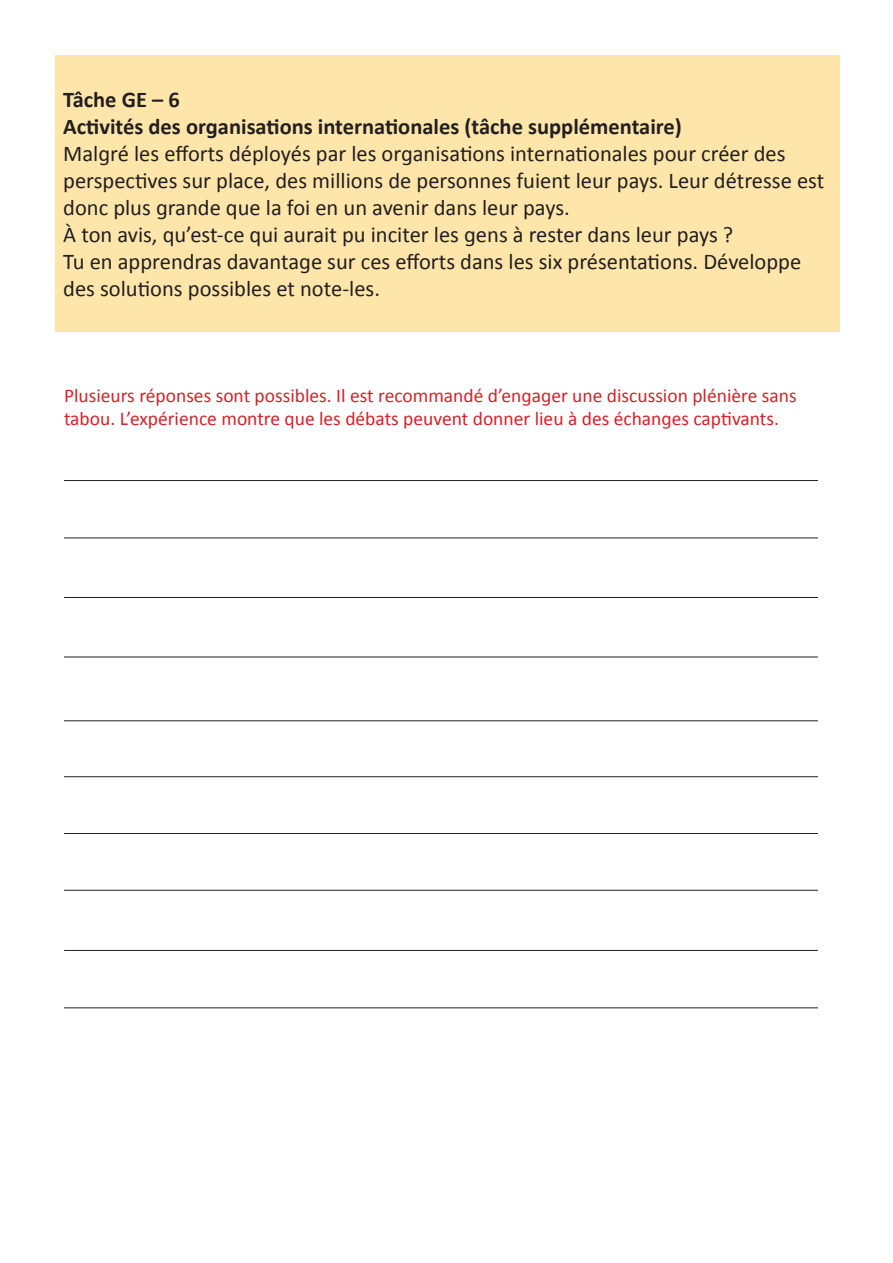
<style>
.page{position:relative;width:893px;height:1263px;background:#fff}
.page>*{position:absolute;margin:0;border:0;box-sizing:border-box;transform-origin:0 0}
.t1{font:22.5px/27px "Calibri";color:#231f20}
.t2{font:700 22.5px "Calibri";color:#231f20}
.t3{font:19.5px/23.4px "Calibri";color:#d1232a}
</style>
<div class="page">
<div style="left:55px;top:55px;width:785px;height:277px;background:#fee6aa"></div>
<hr style="left:64px;top:480px;width:754px;height:1px;background:#231f20">
<hr style="left:64px;top:537px;width:754px;height:1px;background:#231f20">
<hr style="left:64px;top:597px;width:754px;height:1px;background:#231f20">
<hr style="left:64px;top:657px;width:754px;height:1px;background:#231f20">
<hr style="left:64px;top:720px;width:754px;height:1px;background:#231f20">
<hr style="left:64px;top:776px;width:754px;height:1px;background:#231f20">
<hr style="left:64px;top:833px;width:754px;height:1px;background:#231f20">
<hr style="left:64px;top:890px;width:754px;height:1px;background:#231f20">
<hr style="left:64px;top:950px;width:754px;height:1px;background:#231f20">
<hr style="left:64px;top:1007px;width:754px;height:1px;background:#231f20">
<p class="t2" style="left:63px;top:85px;width:118px">Tâche GE – 6</p>
<p class="t2" style="left:63px;top:112px;width:620px">Activités des organisations internationales (tâche supplémentaire)</p>
<p class="t1" style="left:63px;top:140px;width:763px">Malgré les efforts déployés par les organisations internationales pour créer des perspectives sur place, des millions de personnes fuient leur pays. Leur détresse est donc plus grande que la foi en un avenir dans leur pays.</p>
<p class="t1" style="left:63px;top:221px;width:672px">À ton avis, qu’est-ce qui aurait pu inciter les gens à rester dans leur pays ?</p>
<p class="t1" style="left:63px;top:248px;width:740px">Tu en apprendras davantage sur ces efforts dans les six présentations. Développe des solutions possibles et note-les.</p>
<p class="t3" style="left:64px;top:383px;width:734px">Plusieurs réponses sont possibles. Il est recommandé d’engager une discussion plénière sans tabou. L’expérience montre que les débats peuvent donner lieu à des échanges captivants.</p>
</div>
